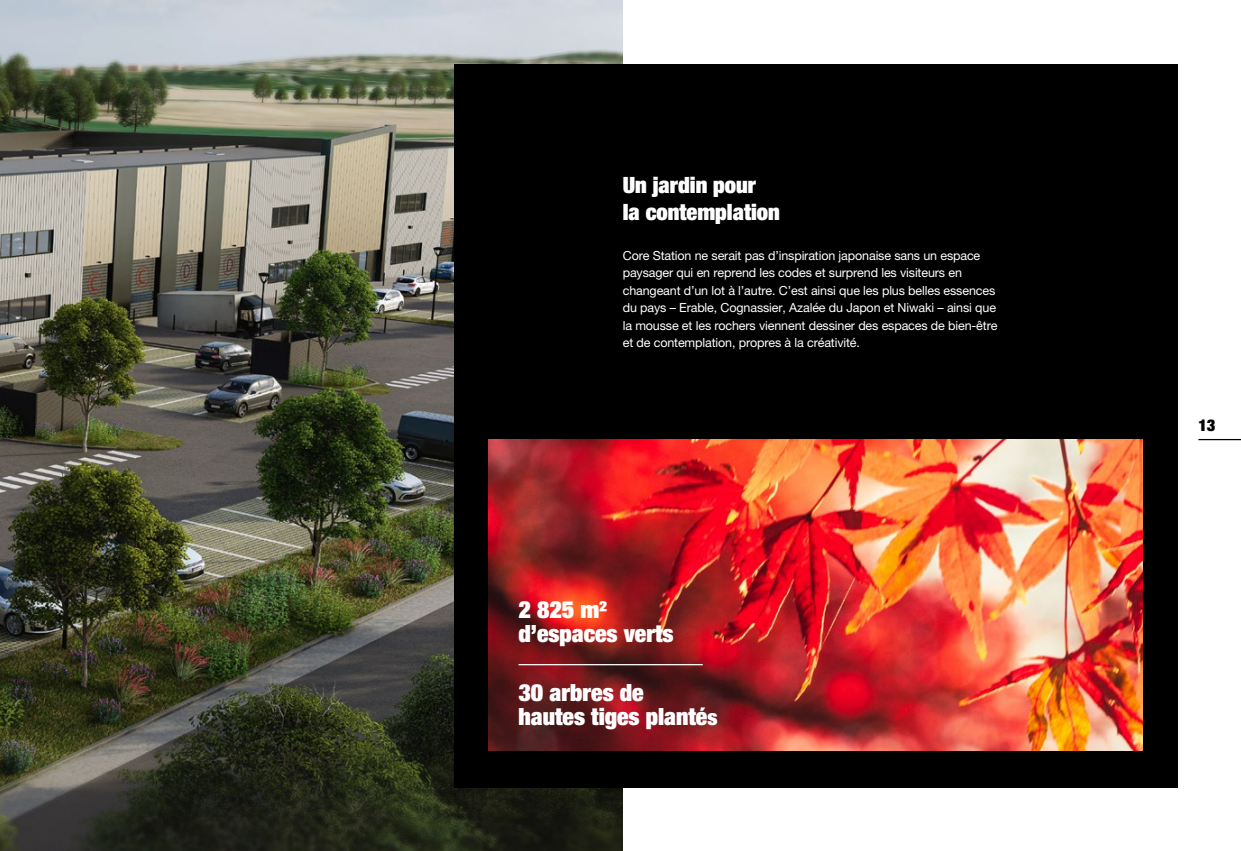
<style>
.page{position:relative;width:1241px;height:851px;background:#fff}
.page>*{position:absolute;margin:0;border:0;box-sizing:border-box;transform-origin:0 0}
.t1{font:900 condensed 23.75px/24.4px "Helvetica Neue LT Pro";color:#fff}
.t2{font:900 condensed 22.5px/27px "Helvetica Neue LT Pro";color:#fff}
.t3{font:900 condensed 16.25px "Helvetica Neue LT Pro";color:#000}
.t4{font:12.5px/17.5px "Helvetica Neue LT Pro";letter-spacing:-.01em;color:#fff}
.s1{font-size:21.75px}
</style>
<div class="page">
<img style="left:0;top:0;width:622px;height:850px">
<div style="left:454px;top:64px;width:722px;height:723px;background:#000"></div>
<img style="left:488px;top:439px;width:654px;height:311px">
<hr style="left:518px;top:664px;width:184px;height:1px;background:#fff">
<hr style="left:1198px;top:439px;width:42px;height:1px;background:#000">
<h2 class="t2" style="left:622px;top:171px;width:159px">Un jardin pour<br>la contemplation</h2>
<p class="t4" style="left:622px;top:246px;width:376px">Core Station ne serait pas d’inspiration japonaise sans un espace paysager qui en reprend les codes et surprend les visiteurs en changeant d’un lot à l’autre. C’est ainsi que les plus belles essences du pays – Erable, Cognassier, Azalée du Japon et Niwaki – ainsi que la mousse et les rochers viennent dessiner des espaces de bien-être et de contemplation, propres à la créativité.</p>
<h1 class="t1" style="left:518px;top:596px;width:156px">2 825 m² d’espaces verts</h1>
<h1 class="t1" style="left:518px;top:679px;width:200px">30 arbres de<br>hautes tiges planté<span class="s1">s</span></h1>
<h3 class="t3" style="left:1198px;top:415px;width:18px">13</h3>
</div>
